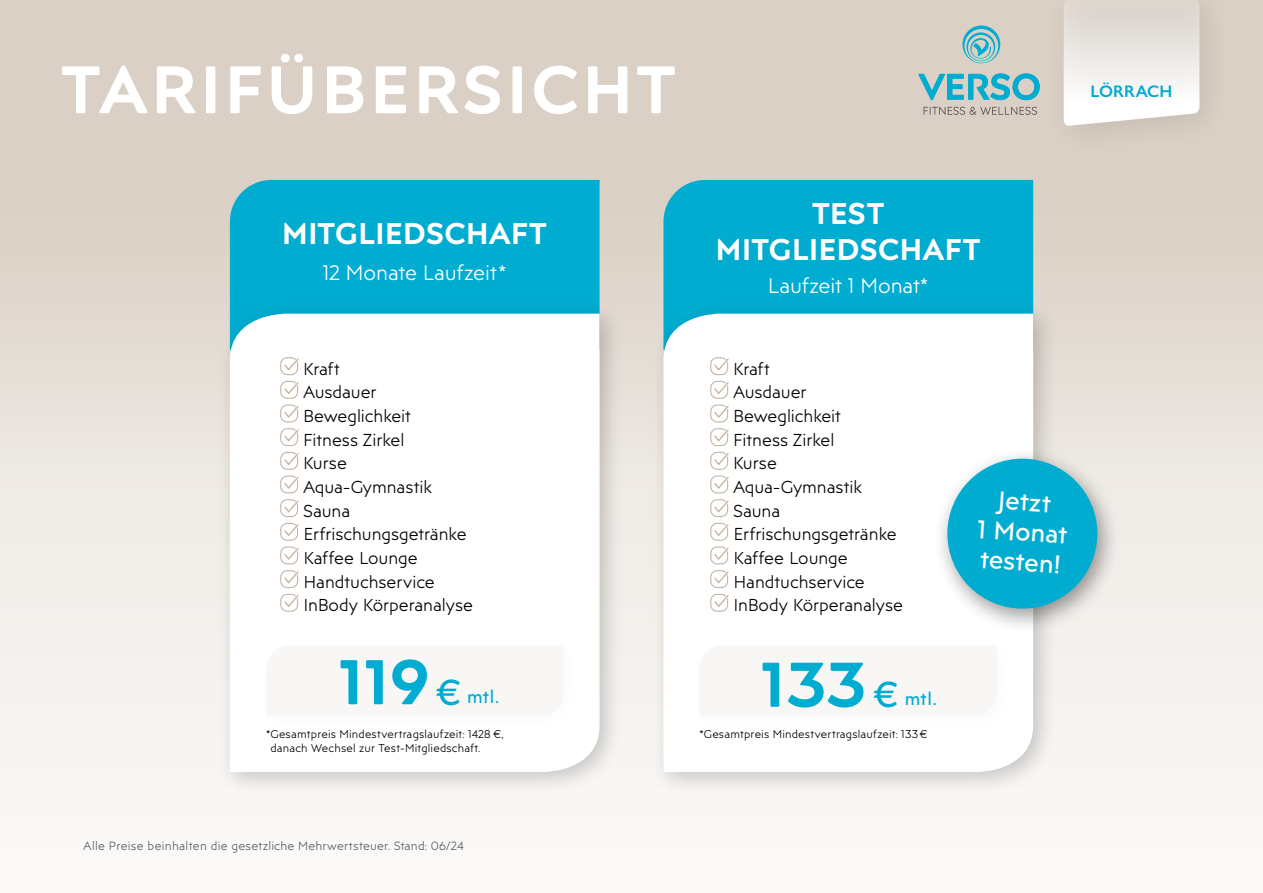
<style>
.page{position:relative;width:1263px;height:893px;background:#fff}
.page>*{position:absolute;margin:0;border:0;box-sizing:border-box;transform-origin:0 0}
.t1{font:600 67.05px "Posterama Text";letter-spacing:.06em;color:#fff}
.t2{font:600 30px/36px "Posterama Text";letter-spacing:.02em;color:#fff;text-align:center}
.t3{font:25.5px/30px "Posterama Text";color:#fff;text-align:center}
.t4{font:300 21px "Posterama Text";letter-spacing:-.01em;color:#fff}
.t5{font:18px "Posterama Text";letter-spacing:.02em;color:#00acd0}
.t6{font:300 17.25px/23.7px "Posterama Text";letter-spacing:-.005em;color:#000}
.t7{font:600 16.8px "Gill Sans Nova";letter-spacing:.01em;color:#00acd0}
.t8{font:300 12px "Posterama Text";letter-spacing:.015em;color:#5f5e5e}
.t9{font:300 11.25px/15px "Posterama Text";letter-spacing:.015em;color:#000}
.s1{font-weight:600;font-size:63px}
.s2{font-size:36px}
</style>
<div class="page">
<div style="left:0;top:0;width:1263px;height:893px;background:linear-gradient(to bottom,#d6cabd,#fefefd)"></div>
<svg style="left:918px;top:73px;width:122px;height:27px;background:#71beca"></svg>
<svg style="left:962px;top:26px;width:38px;height:37px"></svg>
<svg style="left:923px;top:107px;width:114px;height:8px"></svg>
<div style="left:663px;top:180px;width:370px;height:121px;background:#00acd0"></div>
<div style="left:651px;top:301px;width:407px;height:495px;background:#000;opacity:.2"></div>
<svg style="left:663px;top:314px;width:370px;height:458px"></svg>
<div style="left:230px;top:180px;width:370px;height:121px;background:#00acd0"></div>
<div style="left:217px;top:301px;width:407px;height:495px;background:#000;opacity:.2"></div>
<svg style="left:230px;top:314px;width:370px;height:458px"></svg>
<div style="left:933px;top:447px;width:187px;height:187px;background:#000;opacity:.4"></div>
<div style="left:947px;top:459px;width:150px;height:150px;background:#00acd0;border-radius:50%"></div>
<div style="left:1043px;top:0;width:188px;height:157px;background:#d9cec3"></div>
<svg style="left:1064px;top:0;width:135px;height:126px"></svg>
<div style="left:690px;top:636px;width:324px;height:97px;background:#f9f7f5"></div>
<div style="left:257px;top:636px;width:324px;height:98px;background:#f9f7f5"></div>
<div style="left:280px;top:357px;width:18px;height:18px;border:1px solid #c5b4a2;border-radius:6px"></div>
<svg style="left:283px;top:356px;width:17px;height:16px"></svg>
<div style="left:280px;top:381px;width:18px;height:18px;border:1px solid #c5b4a2;border-radius:6px"></div>
<svg style="left:283px;top:380px;width:17px;height:16px"></svg>
<div style="left:280px;top:404px;width:18px;height:18px;border:1px solid #c5b4a2;border-radius:6px"></div>
<svg style="left:283px;top:404px;width:17px;height:16px"></svg>
<div style="left:280px;top:428px;width:18px;height:18px;border:1px solid #c5b4a2;border-radius:6px"></div>
<svg style="left:283px;top:427px;width:17px;height:16px"></svg>
<div style="left:280px;top:452px;width:18px;height:18px;border:1px solid #c5b4a2;border-radius:6px"></div>
<svg style="left:283px;top:451px;width:17px;height:16px"></svg>
<div style="left:280px;top:475px;width:18px;height:18px;border:1px solid #c5b4a2;border-radius:6px"></div>
<svg style="left:283px;top:474px;width:17px;height:17px"></svg>
<div style="left:280px;top:499px;width:18px;height:18px;border:1px solid #c5b4a2;border-radius:6px"></div>
<svg style="left:283px;top:498px;width:17px;height:16px"></svg>
<div style="left:280px;top:523px;width:18px;height:18px;border:1px solid #c5b4a2;border-radius:6px"></div>
<svg style="left:283px;top:522px;width:17px;height:16px"></svg>
<div style="left:280px;top:546px;width:18px;height:18px;border:1px solid #c5b4a2;border-radius:6px"></div>
<svg style="left:283px;top:545px;width:17px;height:17px"></svg>
<div style="left:280px;top:570px;width:18px;height:18px;border:1px solid #c5b4a2;border-radius:6px"></div>
<svg style="left:283px;top:569px;width:17px;height:16px"></svg>
<div style="left:280px;top:594px;width:18px;height:18px;border:1px solid #c5b4a2;border-radius:6px"></div>
<svg style="left:283px;top:593px;width:17px;height:16px"></svg>
<div style="left:710px;top:357px;width:18px;height:18px;border:1px solid #c6b5a3;border-radius:6px"></div>
<svg style="left:713px;top:356px;width:17px;height:16px"></svg>
<div style="left:710px;top:381px;width:18px;height:18px;border:1px solid #c6b5a3;border-radius:6px"></div>
<svg style="left:713px;top:380px;width:17px;height:16px"></svg>
<div style="left:710px;top:404px;width:18px;height:18px;border:1px solid #c6b5a3;border-radius:6px"></div>
<svg style="left:713px;top:404px;width:17px;height:16px"></svg>
<div style="left:710px;top:428px;width:18px;height:18px;border:1px solid #c6b5a3;border-radius:6px"></div>
<svg style="left:713px;top:427px;width:17px;height:16px"></svg>
<div style="left:710px;top:452px;width:18px;height:18px;border:1px solid #c6b5a3;border-radius:6px"></div>
<svg style="left:713px;top:451px;width:17px;height:16px"></svg>
<div style="left:710px;top:475px;width:18px;height:18px;border:1px solid #c6b5a3;border-radius:6px"></div>
<svg style="left:713px;top:474px;width:17px;height:17px"></svg>
<div style="left:710px;top:499px;width:18px;height:18px;border:1px solid #c5b4a2;border-radius:6px"></div>
<svg style="left:713px;top:498px;width:17px;height:16px"></svg>
<div style="left:710px;top:523px;width:18px;height:18px;border:1px solid #c5b4a2;border-radius:6px"></div>
<svg style="left:713px;top:522px;width:17px;height:16px"></svg>
<div style="left:710px;top:546px;width:18px;height:18px;border:1px solid #c5b4a2;border-radius:6px"></div>
<svg style="left:713px;top:545px;width:17px;height:17px"></svg>
<div style="left:710px;top:570px;width:18px;height:18px;border:1px solid #c5b4a2;border-radius:6px"></div>
<svg style="left:713px;top:569px;width:17px;height:16px"></svg>
<div style="left:710px;top:594px;width:18px;height:18px;border:1px solid #c5b4a2;border-radius:6px"></div>
<svg style="left:713px;top:593px;width:17px;height:16px"></svg>
<h1 class="t1" style="left:61px;top:45px;width:616px">TARIFÜBERSICHT</h1>
<p class="t7" style="left:1090px;top:81px;width:84px">LÖRRACH</p>
<h2 class="t2" style="left:282px;top:215px;width:266px">MITGLIEDSCHAFT</h2>
<p class="t4" style="left:323px;top:260px;width:185px">12 Monate Laufzeit*</p>
<h2 class="t2" style="left:716px;top:195px;width:266px">TEST<br>MITGLIEDSCHAFT</h2>
<p class="t4" style="left:768px;top:272px;width:161px">Laufzeit 1 Monat*</p>
<p class="t6" style="left:303px;top:357px;width:171px">Kraft<br>Ausdauer<br>Beweglichkeit<br>Fitness Zirkel<br>Kurse<br>Aqua-Gymnastik<br>Sauna<br>Erfrischungsgetränke<br>Kaffee Lounge<br>Handtuchservice<br>InBody Körperanalyse</p>
<p class="t6" style="left:733px;top:357px;width:171px">Kraft<br>Ausdauer<br>Beweglichkeit<br>Fitness Zirkel<br>Kurse<br>Aqua-Gymnastik<br>Sauna<br>Erfrischungsgetränke<br>Kaffee Lounge<br>Handtuchservice<br>InBody Körperanalyse</p>
<p class="t5" style="left:339px;top:685px;width:162px"><span class="s1">119</span> <span class="s2">€</span> mtl.</p>
<p class="t5" style="left:761px;top:688px;width:177px"><span class="s1">133</span> <span class="s2">€</span> mtl.</p>
<p class="t9" style="left:270px;top:726px;width:235px;text-indent:-4px">*Gesamtpreis Mindestvertragslaufzeit: 1428 €, danach Wechsel zur Test-Mitgliedschaft.</p>
<p class="t9" style="left:699px;top:726px;width:229px">*Gesamtpreis Mindestvertragslaufzeit: 133 €</p>
<p class="t8" style="left:84px;top:838px;width:382px">Alle Preise beinhalten die gesetzliche Mehrwertsteuer. Stand: 06/24</p>
<h3 class="t3" style="left:981px;top:483px;width:92px;rotate:4deg">Jetzt<br>1 Monat testen!</h3>
</div>
